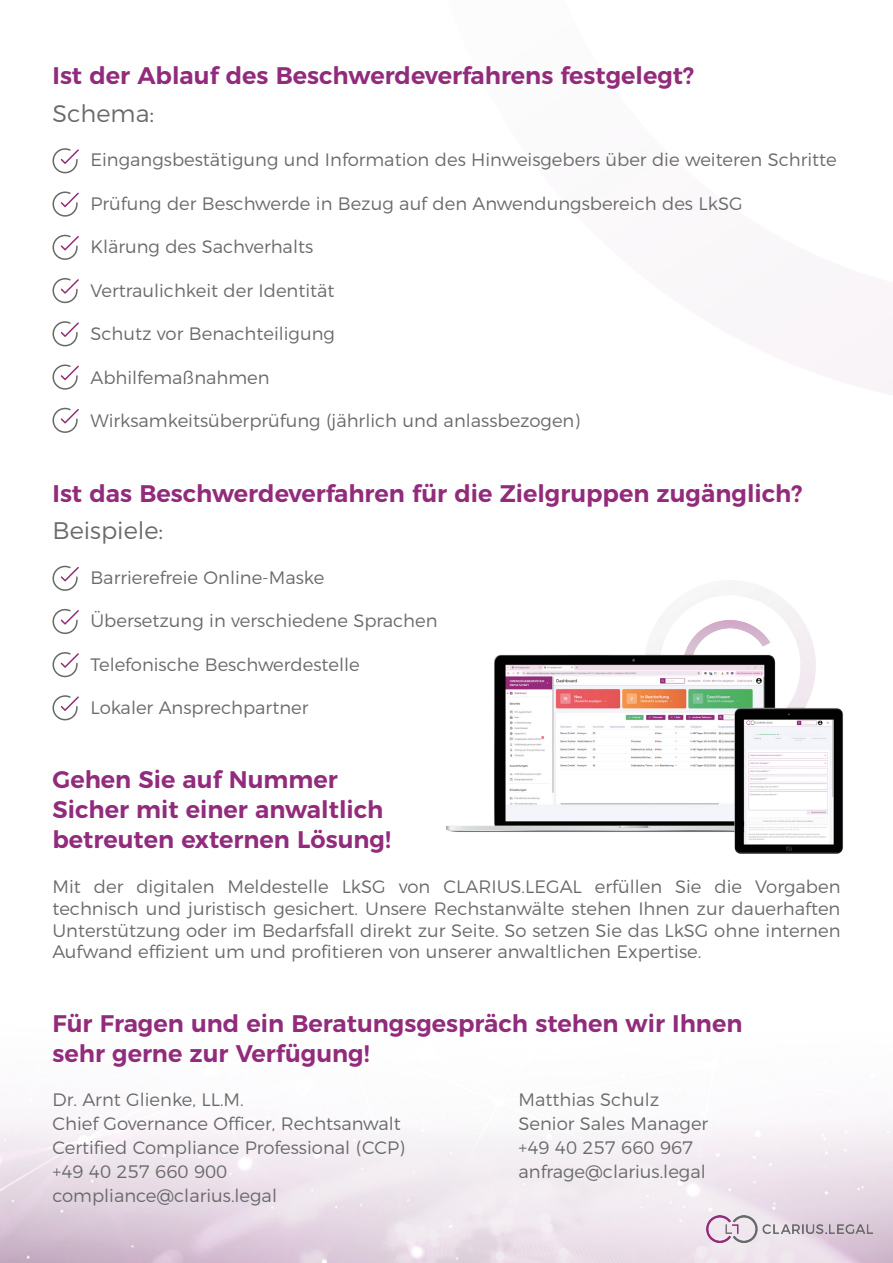
<style>
.page{position:relative;width:893px;height:1263px;background:#fff}
.page>*{position:absolute;margin:0;border:0;box-sizing:border-box;transform-origin:0 0}
.t1{font:600 24px/30px "Montserrat";color:#922b7c}
.t2{font:300 24px "Montserrat";color:#696a6a}
.t3{font:300 18px/21.6px "Montserrat";color:#696a6a;text-align:justify}
</style>
<div class="page">
<img style="left:0;top:1115px;width:893px;height:148px">
<img style="left:446px;top:587px;width:398px;height:267px">
<img style="left:706px;top:1215px;width:166px;height:27px">
<svg style="left:52px;top:148px;width:27px;height:25px"></svg>
<svg style="left:52px;top:566px;width:27px;height:25px"></svg>
<svg style="left:52px;top:191px;width:27px;height:26px"></svg>
<svg style="left:52px;top:609px;width:27px;height:25px"></svg>
<svg style="left:52px;top:235px;width:27px;height:25px"></svg>
<svg style="left:52px;top:652px;width:27px;height:25px"></svg>
<svg style="left:52px;top:278px;width:27px;height:25px"></svg>
<svg style="left:52px;top:695px;width:27px;height:25px"></svg>
<svg style="left:52px;top:321px;width:27px;height:25px"></svg>
<svg style="left:52px;top:364px;width:27px;height:26px"></svg>
<svg style="left:52px;top:408px;width:27px;height:25px"></svg>
<p class="t1" style="left:52px;top:59px;width:643px">Ist der Ablauf des Beschwerdeverfahrens festgelegt?</p>
<p class="t2" style="left:52px;top:94px;width:103px">Schema:</p>
<p class="t3" style="left:90px;top:147px;width:748px">Eingangsbestätigung und Information des Hinweisgebers über die weiteren Schritte</p>
<p class="t3" style="left:90px;top:191px;width:654px">Prüfung der Beschwerde in Bezug auf den Anwendungsbereich des LkSG</p>
<p class="t3" style="left:90px;top:234px;width:224px">Klärung des Sachverhalts</p>
<p class="t3" style="left:90px;top:278px;width:246px">Vertraulichkeit der Identität</p>
<p class="t3" style="left:90px;top:321px;width:246px">Schutz vor Benachteiligung</p>
<p class="t3" style="left:90px;top:365px;width:181px">Abhilfemaßnahmen</p>
<p class="t3" style="left:90px;top:408px;width:491px">Wirksamkeitsüberprüfung (jährlich und anlassbezogen)</p>
<p class="t1" style="left:52px;top:476px;width:751px">Ist das Beschwerdeverfahren für die Zielgruppen zugänglich?</p>
<p class="t2" style="left:52px;top:512px;width:112px">Beispiele:</p>
<p class="t3" style="left:90px;top:565px;width:235px">Barrierefreie Online-Maske</p>
<p class="t3" style="left:90px;top:608px;width:349px">Übersetzung in verschiedene Sprachen</p>
<p class="t3" style="left:90px;top:652px;width:271px">Telefonische Beschwerdestelle</p>
<p class="t3" style="left:90px;top:695px;width:220px">Lokaler Ansprechpartner</p>
<p class="t1" style="left:52px;top:762px;width:340px">Gehen Sie auf Nummer<br>Sicher mit einer anwaltlich betreuten externen Lösung!</p>
<p class="t3" style="left:52px;top:875px;width:789px">Mit der digitalen Meldestelle LkSG von CLARIUS.LEGAL erfüllen Sie die Vorgaben technisch und juristisch gesichert. Unsere Rechstanwälte stehen Ihnen zur dauerhaften Unterstützung oder im Bedarfsfall direkt zur Seite. So setzen Sie das LkSG ohne internen Aufwand effizient um und profitieren von unserer anwaltlichen Expertise.</p>
<p class="t1" style="left:52px;top:1007px;width:691px">Für Fragen und ein Beratungsgespräch stehen wir Ihnen</p>
<p class="t1" style="left:52px;top:1037px;width:319px">sehr gerne zur Verfügung!</p>
<p class="t3" style="left:52px;top:1087px;width:193px">Dr. Arnt Glienke, LL.M.</p>
<p class="t3" style="left:52px;top:1111px;width:350px">Chief Governance Officer, Rechtsanwalt</p>
<p class="t3" style="left:52px;top:1135px;width:354px">Certified Compliance Professional (CCP)</p>
<p class="t3" style="left:52px;top:1159px;width:176px">+49 40 257 660 900</p>
<p class="t3" style="left:52px;top:1183px;width:226px">compliance@clarius.legal</p>
<p class="t3" style="left:518px;top:1087px;width:142px">Matthias Schulz</p>
<p class="t3" style="left:518px;top:1111px;width:191px">Senior Sales Manager</p>
<p class="t3" style="left:518px;top:1135px;width:176px">+49 40 257 660 967</p>
<p class="t3" style="left:518px;top:1159px;width:189px">anfrage@clarius.legal</p>
</div>
